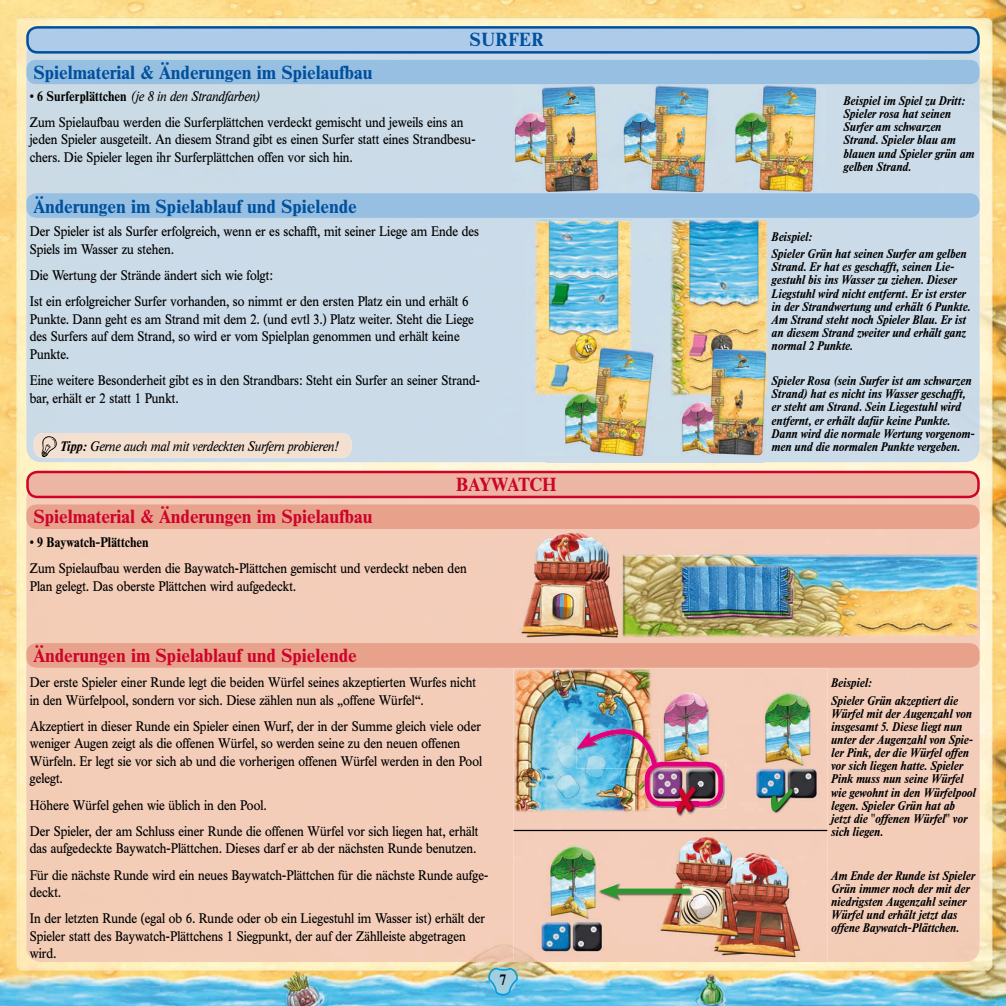
<style>
.page{position:relative;width:1006px;height:1006px;background:#fff}
.page>*{position:absolute;margin:0;border:0;box-sizing:border-box;transform-origin:0 0}
.t1{font:700 18.75px "Times BQ";color:#00509d}
.t2{font:700 18.75px "Times BQ";color:#cd0329}
.t3{font:700 18.75px "Times BQ";letter-spacing:-.02em;color:#cd0329}
.t4{font:700 15px "Times BQ";color:#000;scale:.9 1}
.t5{font:13.75px/17.5px "Times BQ";color:#000;scale:.9 1}
.t6{font:italic 13.75px "Times BQ";color:#000;scale:.9 1}
.t7{font:700 13.75px "Times BQ";letter-spacing:.01em;color:#000;scale:.9 1}
.t8{font:italic 700 12.5px/13.1px "Times BQ";color:#000;scale:.9 1}
.s1{font-weight:700}
.s2{font-style:italic}
</style>
<div class="page">
<img style="left:0;top:0;width:1006px;height:1006px">
<div style="left:26px;top:47px;width:520px;height:415px;background:#cbdbe8"></div>
<img style="left:546px;top:47px;width:433px;height:77px">
<div style="left:807px;top:124px;width:172px;height:338px;background:#cbdbe8"></div>
<div style="left:546px;top:192px;width:261px;height:59px;background:#cbdbe9"></div>
<div style="left:763px;top:251px;width:44px;height:211px;background:#cbdbe8"></div>
<img style="left:546px;top:456px;width:217px;height:6px">
<div style="left:26px;top:491px;width:303px;height:471px;background:#f4cdb9"></div>
<div style="left:329px;top:498px;width:217px;height:420px;background:#f4cdb9"></div>
<img style="left:546px;top:491px;width:433px;height:40px">
<div style="left:937px;top:637px;width:42px;height:325px;background:#f3cdb9"></div>
<div style="left:546px;top:637px;width:391px;height:64px;background:#f3cdb9"></div>
<div style="left:827px;top:701px;width:110px;height:261px;background:#f4cdb9"></div>
<div style="left:329px;top:918px;width:184px;height:44px;background:#f4cebb"></div>
<div style="left:26px;top:60px;width:953px;height:24px;background:#96bfe1"></div>
<div style="left:26px;top:504px;width:953px;height:25px;background:#e8a28c"></div>
<div style="left:26px;top:193px;width:953px;height:25px;background:#96bfe1"></div>
<div style="left:26px;top:643px;width:953px;height:25px;background:#e8a28c"></div>
<div style="left:27px;top:27px;width:951px;height:25px;background:#aecce9;border-radius:10px"></div>
<div style="left:26px;top:26px;width:953px;height:28px;border:2px solid #00509d;border-radius:10px"></div>
<div style="left:27px;top:472px;width:951px;height:25px;background:#edb6a4;border-radius:10px"></div>
<div style="left:26px;top:471px;width:953px;height:27px;border:2px solid #cd0329;border-radius:10px"></div>
<img style="left:513px;top:86px;width:313px;height:106px">
<img style="left:513px;top:531px;width:466px;height:106px">
<img style="left:513px;top:668px;width:314px;height:294px">
<img style="left:526px;top:219px;width:242px;height:237px">
<img style="left:770px;top:788px;width:24px;height:25px">
<svg style="left:771px;top:789px;width:21px;height:22px"></svg>
<img style="left:723px;top:762px;width:2px;height:46px">
<img style="left:676px;top:813px;width:23px;height:4px">
<img style="left:576px;top:728px;width:147px;height:85px">
<hr style="left:513px;top:830px;width:314px;height:1px;background:#000">
<img style="left:599px;top:883px;width:93px;height:18px">
<div style="left:611px;top:888px;width:79px;height:5px;background:#2b982d"></div>
<svg style="left:599px;top:883px;width:21px;height:15px"></svg>
<svg style="left:487px;top:965px;width:32px;height:31px"></svg>
<div style="left:34px;top:433px;width:317px;height:25px;background:#f3e0d1"></div>
<svg style="left:41px;top:435px;width:16px;height:22px"></svg>
<h1 class="t1" style="left:33px;top:61px;width:341px">Spielmaterial &amp; Änderungen im Spielaufbau</h1>
<h1 class="t1" style="left:469px;top:28px;width:76px">SURFER</h1>
<p class="t5" style="left:30px;top:83px;width:483px;line-height:26.2px"><span class="s1">• 6 Surferplättchen</span> <span class="s2">(je 8 in den Strandfarben)<br></span>Zum Spielaufbau werden die Surferplättchen verdeckt gemischt und jeweils eins an</p>
<p class="t5" style="left:30px;top:131px;width:497px">jeden Spieler ausgeteilt. An diesem Strand gibt es einen Surfer statt eines Strandbesu&shy;chers. Die Spieler legen ihr Surferplättchen offen vor sich hin.</p>
<h1 class="t1" style="left:33px;top:195px;width:325px">Änderungen im Spielablauf und Spielende</h1>
<p class="t5" style="left:30px;top:223px;width:501px">Der Spieler ist als Surfer erfolgreich, wenn er es schafft, mit seiner Liege am Ende des<br>Spiels im Wasser zu stehen.</p>
<p class="t5" style="left:30px;top:262px;width:489px;line-height:26.2px">Die Wertung der Strände ändert sich wie folgt:<br>Ist ein erfolgreicher Surfer vorhanden, so nimmt er den ersten Platz ein und erhält 6</p>
<p class="t5" style="left:30px;top:310px;width:495px">Punkte. Dann geht es am Strand mit dem 2. (und evtl 3.) Platz weiter. Steht die Liege des Surfers auf dem Strand, so wird er vom Spielplan genommen und erhält keine<br>Punkte.</p>
<p class="t5" style="left:30px;top:372px;width:501px">Eine weitere Besonderheit gibt es in den Strandbars: Steht ein Surfer an seiner Strand&shy;bar, erhält er 2 statt 1 Punkt.</p>
<p class="t6" style="left:60px;top:438px;width:309px"><span class="s1">Tipp:</span> Gerne auch mal mit verdeckten Surfern probieren!</p>
<h1 class="t2" style="left:33px;top:505px;width:341px">Spielmaterial &amp; Änderungen im Spielaufbau</h1>
<h1 class="t3" style="left:456px;top:474px;width:102px">BAYWATCH</h1>
<p class="t7" style="left:30px;top:534px;width:134px">• 9 Baywatch-Plättchen</p>
<p class="t5" style="left:30px;top:560px;width:487px">Zum Spielaufbau werden die Baywatch-Plättchen gemischt und verdeckt neben den<br>Plan gelegt. Das oberste Plättchen wird aufgedeckt.</p>
<h1 class="t2" style="left:33px;top:644px;width:325px">Änderungen im Spielablauf und Spielende</h1>
<p class="t5" style="left:30px;top:674px;width:497px">Der erste Spieler einer Runde legt die beiden Würfel seines akzeptierten Wurfes nicht in den Würfelpool, sondern vor sich. Diese zählen nun als „offene Würfel“.</p>
<p class="t5" style="left:30px;top:717px;width:504px">Akzeptiert in dieser Runde ein Spieler einen Wurf, der in der Summe gleich viele oder weniger Augen zeigt als die offenen Würfel, so werden seine zu den neuen offenen Würfeln. Er legt sie vor sich ab und die vorherigen offenen Würfel werden in den Pool gelegt.</p>
<p class="t5" style="left:30px;top:792px;width:500px;line-height:26.2px">Höhere Würfel gehen wie üblich in den Pool.<br>Der Spieler, der am Schluss einer Runde die offenen Würfel vor sich liegen hat, erhält</p>
<p class="t5" style="left:30px;top:835px;width:511px;line-height:26.2px">das aufgedeckte Baywatch-Plättchen. Dieses darf er ab der nächsten Runde benutzen.<br>Für die nächste Runde wird ein neues Baywatch-Plättchen für die nächste Runde aufge-</p>
<p class="t5" style="left:30px;top:879px;width:507px;line-height:26.2px">deckt.<br>In der letzten Runde (egal ob 6. Runde oder ob ein Liegestuhl im Wasser ist) erhält der</p>
<p class="t5" style="left:30px;top:927px;width:486px">Spieler statt des Baywatch-Plättchens 1 Siegpunkt, der auf der Zählleiste abgetragen wird.</p>
<p class="t4" style="left:500px;top:970px;width:9px">7</p>
<p class="t8" style="left:843px;top:94px;width:147px">Beispiel im Spiel zu Dritt:<br>Spieler rosa hat seinen<br>Surfer am schwarzen<br>Strand. Spieler blau am blauen und Spieler grün am gelben Strand.</p>
<p class="t8" style="left:771px;top:228px;width:218px;line-height:17.5px">Beispiel:<br>Spieler Grün hat seinen Surfer am gelben</p>
<p class="t8" style="left:771px;top:261px;width:222px">Strand. Er hat es geschafft, seinen Lie&shy;gestuhl bis ins Wasser zu ziehen. Dieser Liegstuhl wird nicht entfernt. Er ist erster in der Strandwertung und erhält 6 Punkte.<br>Am Strand steht noch Spieler Blau. Er ist an diesem Strand zweiter und erhält ganz normal 2 Punkte.</p>
<p class="t8" style="left:771px;top:374px;width:227px">Spieler Rosa (sein Surfer ist am schwarzen Strand) hat es nicht ins Wasser geschafft, er steht am Strand. Sein Liegestuhl wird entfernt, er erhält dafür keine Punkte.<br>Dann wird die normale Wertung vorgenom&shy;men und die normalen Punkte vergeben.</p>
<p class="t8" style="left:831px;top:674px;width:142px;line-height:17.5px">Beispiel:<br>Spieler Grün akzeptiert die</p>
<p class="t8" style="left:831px;top:707px;width:162px">Würfel mit der Augenzahl von insgesamt 5. Diese liegt nun unter der Augenzahl von Spie&shy;ler Pink, der die Würfel offen vor sich liegen hatte. Spieler<br>Pink muss nun seine Würfel wie gewohnt in den Würfelpool legen. Spieler Grün hat ab jetzt die "offenen Würfel" vor sich liegen.</p>
<p class="t8" style="left:831px;top:869px;width:161px">Am Ende der Runde ist Spieler<br>Grün immer noch der mit der niedrigsten Augenzahl seiner<br>Würfel und erhält jetzt das offene Baywatch-Plättchen.</p>
</div>
